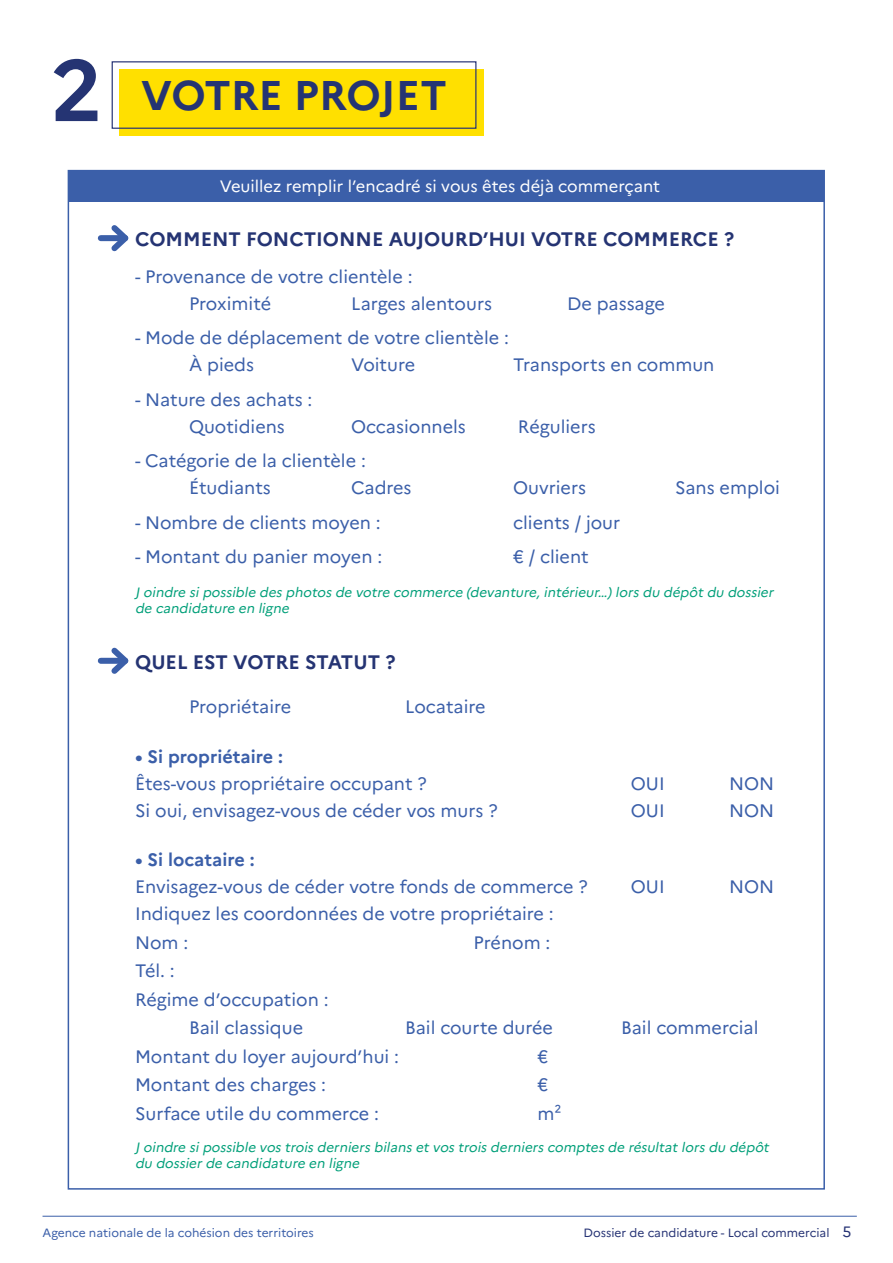
<style>
.page{position:relative;width:893px;height:1263px;background:#fff}
.page>*{position:absolute;margin:0;border:0;box-sizing:border-box;transform-origin:0 0}
.t1{font:700 41.4px "Marianne";color:#253473}
.t2{font:700 19.5px "Marianne";color:#253473}
.t3{font:18px/27px "Marianne";color:#3b5fa9}
.t4{font:700 18px "Marianne";color:#3b5fa9}
.t5{font:16.5px "Marianne";color:#fff}
.t6{font:italic 13.5px/16.2px "Marianne";color:#009f79}
.t7{font:12px "Marianne";color:#3b5fa9}
.t8{font:12px "Marianne";color:#273475}
.s1{font-size:86.4px}
.s2{font-size:15px}
</style>
<div class="page">
<hr style="left:43px;top:1216px;width:814px;height:1px;background:#3b5fa9">
<div style="left:119px;top:69px;width:365px;height:67px;background:#ffe000"></div>
<div style="left:112px;top:61px;width:364px;height:68px;border:1px solid #273475"></div>
<div style="left:101px;top:235px;width:24px;height:6px;background:#3b5fa9"></div>
<svg style="left:106px;top:225px;width:23px;height:27px"></svg>
<div style="left:101px;top:658px;width:24px;height:6px;background:#3b5fa9"></div>
<svg style="left:106px;top:647px;width:23px;height:27px"></svg>
<div style="left:68px;top:171px;width:756px;height:31px;background:#3b5fa9"></div>
<h1 class="t1" style="left:51px;top:70px;width:398px"><span class="s1">2</span> VOTRE PROJET</h1>
<p class="t5" style="left:220px;top:176px;width:442px">Veuillez remplir l’encadré si vous êtes déjà commerçant</p>
<p class="t2" style="left:135px;top:228px;width:601px">COMMENT FONCTIONNE AUJOURD’HUI VOTRE COMMERCE ?</p>
<p class="t3" style="left:189px;top:263px;width:225px;text-indent:-54px">- Provenance de votre clientèle :<br>Proximité</p>
<p class="t3" style="left:351px;top:290px;width:143px">Larges alentours</p>
<p class="t3" style="left:567px;top:290px;width:99px">De passage</p>
<p class="t3" style="left:189px;top:324px;width:321px;text-indent:-54px">- Mode de déplacement de votre clientèle :<br>À pieds</p>
<p class="t3" style="left:351px;top:351px;width:66px">Voiture</p>
<p class="t3" style="left:513px;top:351px;width:203px">Transports en commun</p>
<p class="t3" style="left:189px;top:386px;width:125px;text-indent:-54px">- Nature des achats :<br>Quotidiens</p>
<p class="t3" style="left:351px;top:413px;width:116px">Occasionnels</p>
<p class="t3" style="left:518px;top:413px;width:79px">Réguliers</p>
<p class="t3" style="left:189px;top:447px;width:178px;text-indent:-54px">- Catégorie de la clientèle :<br>Étudiants</p>
<p class="t3" style="left:351px;top:474px;width:62px">Cadres</p>
<p class="t3" style="left:513px;top:474px;width:75px">Ouvriers</p>
<p class="t3" style="left:675px;top:474px;width:106px">Sans emploi</p>
<p class="t3" style="left:135px;top:509px;width:247px">- Nombre de clients moyen :</p>
<p class="t3" style="left:513px;top:509px;width:109px">clients / jour</p>
<p class="t3" style="left:135px;top:543px;width:249px">- Montant du panier moyen :</p>
<p class="t3" style="left:513px;top:543px;width:77px">€ / client</p>
<p class="t6" style="left:135px;top:584px;width:643px">J oindre sipossible des photos de votre commerce (devanture,intérieur…)lors du dépôt du dossier de candidature en ligne</p>
<p class="t2" style="left:135px;top:650px;width:262px">QUEL EST VOTRE STATUT ?</p>
<p class="t3" style="left:189px;top:693px;width:104px">Propriétaire</p>
<p class="t3" style="left:405px;top:693px;width:82px">Locataire</p>
<p class="t4" style="left:135px;top:745px;width:149px">• Si propriétaire :</p>
<p class="t3" style="left:135px;top:770px;width:293px">Êtes-vous propriétaire occupant ?</p>
<p class="t3" style="left:631px;top:770px;width:35px">OUI</p>
<p class="t3" style="left:729px;top:770px;width:47px">NON</p>
<p class="t3" style="left:135px;top:797px;width:364px">Si oui, envisagez-vous de céder vos murs ?</p>
<p class="t3" style="left:631px;top:797px;width:35px">OUI</p>
<p class="t3" style="left:729px;top:797px;width:47px">NON</p>
<p class="t4" style="left:135px;top:849px;width:121px">• Si locataire :</p>
<p class="t3" style="left:135px;top:873px;width:454px">Envisagez-vous de céder votre fonds de commerce ?</p>
<p class="t3" style="left:631px;top:873px;width:35px">OUI</p>
<p class="t3" style="left:729px;top:873px;width:47px">NON</p>
<p class="t3" style="left:135px;top:900px;width:420px;line-height:28.5px">Indiquez les coordonnées de votre propriétaire :<br>Nom :</p>
<p class="t3" style="left:474px;top:929px;width:78px">Prénom :</p>
<p class="t3" style="left:135px;top:957px;width:41px">Tél. :</p>
<p class="t3" style="left:135px;top:986px;width:195px">Régime d’occupation :</p>
<p class="t3" style="left:189px;top:1014px;width:116px">Bail classique</p>
<p class="t3" style="left:405px;top:1014px;width:149px">Bail courte durée</p>
<p class="t3" style="left:621px;top:1014px;width:139px">Bail commercial</p>
<p class="t3" style="left:135px;top:1043px;width:266px">Montant du loyer aujourd’hui :</p>
<p class="t3" style="left:537px;top:1043px;width:12px">€</p>
<p class="t3" style="left:135px;top:1071px;width:193px">Montant des charges :</p>
<p class="t3" style="left:537px;top:1071px;width:12px">€</p>
<p class="t3" style="left:135px;top:1100px;width:245px">Surface utile du commerce :</p>
<p class="t3" style="left:537px;top:1100px;width:26px">m²</p>
<p class="t6" style="left:135px;top:1139px;width:638px">J oindre sipossible vos trois derniers bilans et vos trois derniers comptes de résultat lors du dépôt du dossierde candidature en ligne</p>
<p class="t7" style="left:43px;top:1225px;width:273px">Agence nationale de la cohésion des territoires</p>
<p class="t8" style="left:584px;top:1225px;width:269px">Dossier de candidature - Local commercial <span class="s2">5</span></p>
</div>
